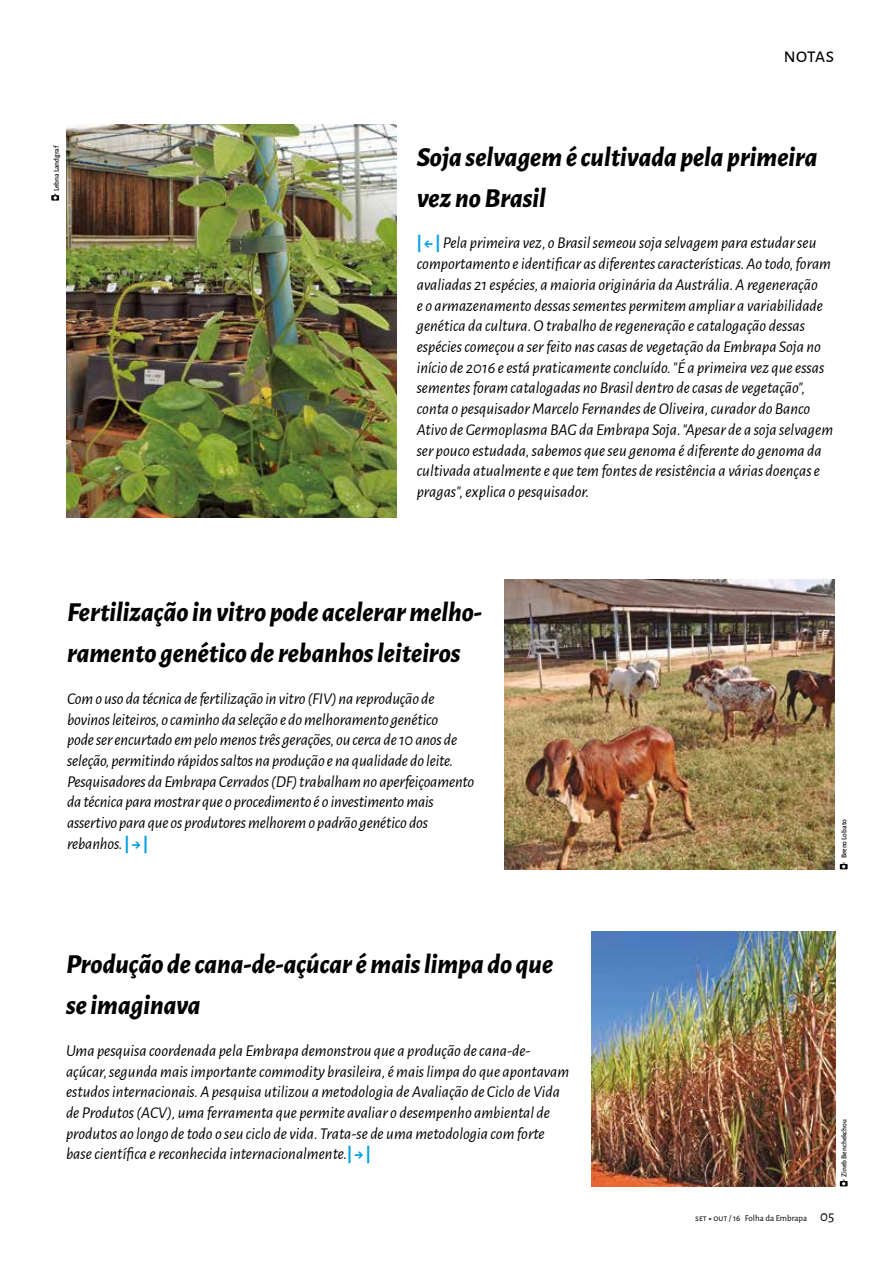
<style>
.page{position:relative;width:893px;height:1263px;background:#fff}
.page>*{position:absolute;margin:0;border:0;box-sizing:border-box;transform-origin:0 0}
.t1{font:italic 800 27px/41.4px "Alegreya Sans";color:#000}
.t2{font:21px "Alegreya Sans SC";letter-spacing:-.02em;color:#000}
.t3{font:italic 16.5px/20.7px "Alegreya Sans";color:#000}
.t4{font:9px "Alegreya Sans SC";color:#000}
.t5{font:500 7.5px "Alegreya Sans";color:#000}
.s1{font-weight:800;font-style:normal;color:#009fe3}
.s2{font-family:"Alegreya Sans"}
.s3{font-family:"Alegreya Sans";font-size:15px}
</style>
<div class="page">
<img style="left:591px;top:932px;width:245px;height:254px">
<img style="left:504px;top:580px;width:330px;height:289px">
<svg style="left:840px;top:1180px;width:8px;height:6px"></svg>
<svg style="left:840px;top:862px;width:8px;height:7px"></svg>
<svg style="left:51px;top:194px;width:8px;height:7px"></svg>
<img style="left:66px;top:124px;width:330px;height:394px">
<p class="t5" style="left:51px;top:191px;width:47px;rotate:-90deg">Lebna Landgraf</p>
<p class="t2" style="left:783px;top:41px;width:53px">notas</p>
<h1 class="t1" style="left:417px;top:134px;width:402px">Soja selvagem é cultivada pela primeira vez no Brasil</h1>
<p class="t3" style="left:417px;top:232px;width:418px"><span class="s1">| ← |</span> Pela primeira vez, o Brasil semeou soja selvagem para estudar seu comportamento e identificar as diferentes características. Ao todo, foram avaliadas 21 espécies, a maioria originária da Austrália. A regeneração<br>e o armazenamento dessas sementes permitem ampliar a variabilidade genética da cultura. O trabalho de regeneração e catalogação dessas espécies começou a ser feito nas casas de vegetação da Embrapa Soja no início de 2016 e está praticamente concluído. "É a primeira vez que essas sementes foram catalogadas no Brasil dentro de casas de vegetação", conta o pesquisador Marcelo Fernandes de Oliveira, curador do Banco Ativo de Germoplasma BAG da Embrapa Soja. "Apesar de a soja selvagem ser pouco estudada, sabemos que seu genoma é diferente do genoma da cultivada atualmente e que tem fontes de resistência a várias doenças e pragas", explica o pesquisador.</p>
<h1 class="t1" style="left:67px;top:590px;width:417px">Fertilização in vitro pode acelerar melho&shy;ramento genético de rebanhos leiteiros</h1>
<p class="t3" style="left:67px;top:687px;width:409px">Com o uso da técnica de fertilização in vitro (FIV) na reprodução de bovinos leiteiros, o caminho da seleção e do melhoramento genético<br>pode ser encurtado em pelo menos três gerações, ou cerca de 10 anos de seleção, permitindo rápidos saltos na produção e na qualidade do leite.<br>Pesquisadores da Embrapa Cerrados (DF) trabalham no aperfeiçoamento da técnica para mostrar que o procedimento é o investimento mais assertivo para que os produtores melhorem o padrão genético dos rebanhos. <span class="s1">| → |</span></p>
<h1 class="t1" style="left:66px;top:942px;width:489px">Produção de cana-de-açúcar é mais limpa do que se imaginava</h1>
<p class="t3" style="left:66px;top:1039px;width:505px">Uma pesquisa coordenada pela Embrapa demonstrou que a produção de cana-de&shy;açúcar, segunda mais importante commodity brasileira, é mais limpa do que apontavam estudos internacionais. A pesquisa utilizou a metodologia de Avaliação de Ciclo de Vida de Produtos (ACV), uma ferramenta que permite avaliar o desempenho ambiental de produtos ao longo de todo o seu ciclo de vida. Trata-se de uma metodologia com forte base científica e reconhecida internacionalmente.<span class="s1">| → |</span></p>
<p class="t5" style="left:839px;top:858px;width:40px;rotate:-90deg">Breno Lobato</p>
<p class="t5" style="left:839px;top:1177px;width:59px;rotate:-90deg">Zineb Benchekchou</p>
<p class="t4" style="left:695px;top:1212px;width:141px">set &lt;right&gt; out / 16 <span class="s2">Folha da Embrapa</span> <span class="s3">05</span></p>
</div>
